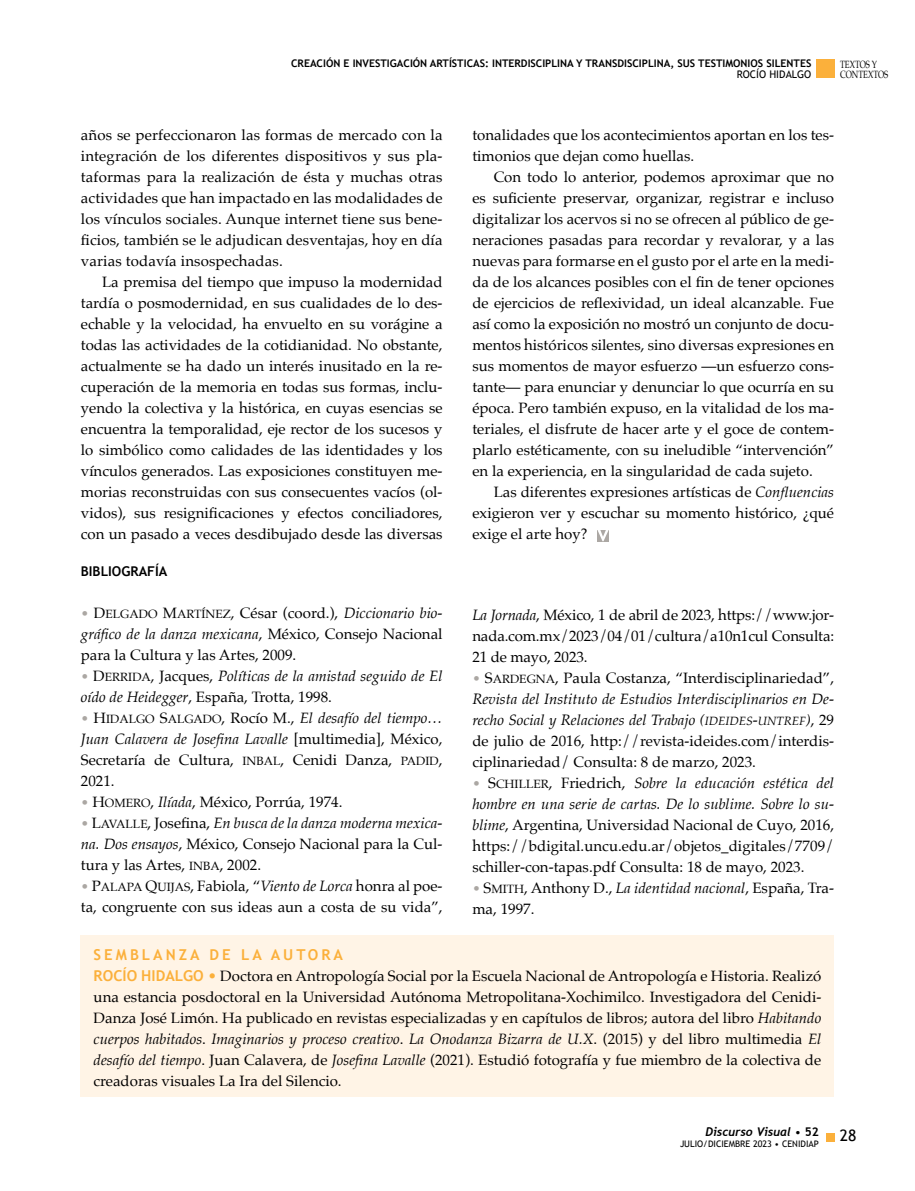
<style>
.page{position:relative;width:915px;height:1191px;background:#fff}
.page>*{position:absolute;margin:0;border:0;box-sizing:border-box;transform-origin:0 0}
.t1{font:15.75px "Trebuchet MS";color:#000}
.t2{font:15px/21px "Palatino";color:#000;text-align:justify}
.t3{font:italic 15px/21px "Palatino";color:#000}
.t4{font:700 15px "Trebuchet MS";letter-spacing:.2em;color:#fbb03b}
.t5{font:700 13.5px "Trebuchet MS";color:#000}
.t6{font:italic 700 12px "Trebuchet";color:#000}
.t7{font:700 10.5px "Trebuchet MS";color:#000}
.t8{font:10.5px/10.9px "Palatino";color:#000;scale:.75 1}
.t9{font:10.5px "Trebuchet MS";color:#000}
.t10{font:9px "Trebuchet MS";color:#000}
.s1{font-family:"Palatino Roman SC800";font-size:13.5px;color:#aba7a3}
.s2{font-family:"Palatino Roman SC800"}
.s3{font-family:"Palatino Roman SC800";font-size:12px}
.s4{font-style:italic}
.s5{font-family:"Palatino Roman SC800";font-style:normal;font-size:13.5px;color:#aba7a3}
.s6{font-family:"Palatino Roman SC800";font-style:normal}
.s7{font-family:"Palatino Roman SC800";font-style:normal;font-size:12px}
.s8{font-style:normal}
.s9{font-family:"Palatino Italic SC800";font-size:12px}
.s10{font-family:"Palatino Italic SC800"}
.s11{font-family:"Trebuchet MS";font-weight:700;color:#fbb03b}
.s12{color:#fbb03b}
.s13{font-family:"Trebuchet MS";font-weight:400;font-style:normal}
.s14{font-family:"Trebuchet MS";font-style:normal}
</style>
<div class="page">
<div style="left:825px;top:1133px;width:8px;height:8px;background:#fbb03b"></div>
<div style="left:815px;top:60px;width:18px;height:18px;background:#fbb03b"></div>
<svg style="left:597px;top:530px;width:11px;height:11px"></svg>
<div style="left:81px;top:935px;width:752px;height:162px;background:#fff4e6"></div>
<p class="t7" style="left:291px;top:57px;width:521px">CREACIÓN E INVESTIGACIÓN ARTÍSTICAS: INTERDISCIPLINA Y TRANSDISCIPLINA, SUS TESTIMONIOS SILENTES</p>
<p class="t9" style="left:736px;top:68px;width:76px">ROCÍO HIDALGO</p>
<p class="t8" style="left:839px;top:58px;width:66px">TEXTOS Y<br>CONTEXTOS</p>
<p class="t2" style="left:81px;top:124px;width:363px">años se perfeccionaron las formas de mercado con la integración de los diferentes dispositivos y sus pla&shy;taformas para la realización de ésta y muchas otras actividades que han impactado en las modalidades de los vínculos sociales. Aunque internet tiene sus bene&shy;ficios, también se le adjudican desventajas, hoy en día varias todavía insospechadas.</p>
<p class="t2" style="left:81px;top:271px;width:363px;text-indent:21px">La premisa del tiempo que impuso la modernidad tardía o posmodernidad, en sus cualidades de lo des&shy;echable y la velocidad, ha envuelto en su vorágine a todas las actividades de la cotidianidad. No obstante, actualmente se ha dado un interés inusitado en la re&shy;cuperación de la memoria en todas sus formas, inclu&shy;yendo la colectiva y la histórica, en cuyas esencias se encuentra la temporalidad, eje rector de los sucesos y lo simbólico como calidades de las identidades y los vínculos generados. Las exposiciones constituyen me&shy;morias reconstruidas con sus consecuentes vacíos (ol&shy;vidos), sus resignificaciones y efectos conciliadores, con un pasado a veces desdibujado desde las diversas</p>
<p class="t5" style="left:81px;top:562px;width:88px">BIBLIOGRAFÍA</p>
<p class="t2" style="left:81px;top:602px;width:363px"><span class="s1">•</span> <span class="s2">D</span><span class="s3">ELGADO</span> <span class="s2">M</span><span class="s3">ARTÍNEZ</span>, César (coord.), <span class="s4">Diccionario bio&shy;gráfico de la danza mexicana</span>, México, Consejo Nacional para la Cultura y las Artes, 2009.</p>
<p class="t3" style="left:81px;top:665px;width:363px"><span class="s5">•</span> <span class="s6">D</span><span class="s7">ERRIDA</span><span class="s8">, Jacques,</span> Políticas de la amistad seguido de El oído de Heidegger<span class="s8">, España, Trotta, 1998.</span></p>
<p class="t2" style="left:81px;top:707px;width:363px"><span class="s1">•</span> <span class="s2">H</span><span class="s3">IDALGO</span> <span class="s2">S</span><span class="s3">ALGADO</span>, Rocío M., <span class="s4">El desafío del tiempo… Juan Calavera de Josefina Lavalle</span> [multimedia], México, Secretaría de Cultura, <span class="s3">INBAL</span>, Cenidi Danza, <span class="s3">PADID</span>, 2021.</p>
<p class="t2" style="left:81px;top:791px;width:263px"><span class="s1">•</span> <span class="s2">H</span><span class="s3">OMERO</span>, <span class="s4">Ilíada</span>, México, Porrúa, 1974.</p>
<p class="t2" style="left:81px;top:812px;width:363px"><span class="s1">•</span> <span class="s2">L</span><span class="s3">AVALLE</span>, Josefina, <span class="s4">En busca de la danza moderna mexica&shy;na. Dos ensayos</span>, México, Consejo Nacional para la Cul&shy;tura y las Artes, <span class="s3">INBA</span>, 2002.</p>
<p class="t2" style="left:81px;top:875px;width:363px"><span class="s1">•</span> <span class="s2">P</span><span class="s3">ALAPA</span> <span class="s2">Q</span><span class="s3">UIJAS</span>, Fabiola, “<span class="s4">Viento de Lorca</span> honra al poe&shy;ta, congruente con sus ideas aun a costa de su vida”,</p>
<p class="t2" style="left:472px;top:124px;width:363px">tonalidades que los acontecimientos aportan en los tes&shy;timonios que dejan como huellas.</p>
<p class="t2" style="left:472px;top:166px;width:363px;text-indent:21px">Con todo lo anterior, podemos aproximar que no es suficiente preservar, organizar, registrar e incluso digitalizar los acervos si no se ofrecen al público de ge&shy;neraciones pasadas para recordar y revalorar, y a las nuevas para formarse en el gusto por el arte en la medi&shy;da de los alcances posibles con el fin de tener opciones de ejercicios de reflexividad, un ideal alcanzable. Fue así como la exposición no mostró un conjunto de docu&shy;mentos históricos silentes, sino diversas expresiones en sus momentos de mayor esfuerzo —un esfuerzo cons&shy;tante— para enunciar y denunciar lo que ocurría en su época. Pero también expuso, en la vitalidad de los ma&shy;teriales, el disfrute de hacer arte y el goce de contem&shy;plarlo estéticamente, con su ineludible “intervención” en la experiencia, en la singularidad de cada sujeto.</p>
<p class="t2" style="left:472px;top:481px;width:363px;text-indent:21px">Las diferentes expresiones artísticas de <span class="s4">Confluencias </span>exigieron ver y escuchar su momento histórico, ¿qué exige el arte hoy?</p>
<p class="t2" style="left:472px;top:604px;width:363px"><span class="s4">La Jornada</span>, México, 1 de abril de 2023, https://www.jor&shy;nada.com.mx/2023/04/01/cultura/a10n1cul Consulta:<br>21 de mayo, 2023.</p>
<p class="t2" style="left:472px;top:667px;width:363px"><span class="s1">•</span> <span class="s2">S</span><span class="s3">ARDEGNA</span>, Paula Costanza, “Interdisciplinariedad”, <span class="s4">Revista del Instituto de Estudios Interdisciplinarios en De&shy;recho Social y Relaciones del Trabajo (</span><span class="s9">IDEIDES</span><span class="s10">-</span><span class="s9">UNTREF</span><span class="s4">)</span>, 29 de julio de 2016, http://revista-ideides.com/interdis&shy;ciplinariedad/ Consulta: 8 de marzo, 2023.</p>
<p class="t2" style="left:472px;top:772px;width:363px"><span class="s1">•</span> <span class="s2">S</span><span class="s3">CHILLER</span>, Friedrich, <span class="s4">Sobre la educación estética del hombre en una serie de cartas. De lo sublime. Sobre lo su&shy;blime</span>, Argentina, Universidad Nacional de Cuyo, 2016, https://bdigital.uncu.edu.ar/objetos_digitales/7709/ schiller-con-tapas.pdf Consulta: 18 de mayo, 2023.</p>
<p class="t2" style="left:472px;top:877px;width:363px"><span class="s1">•</span> <span class="s2">S</span><span class="s3">MITH</span>, Anthony D., <span class="s4">La identidad nacional</span>, España, Tra&shy;ma, 1997.</p>
<p class="t4" style="left:94px;top:945px;width:251px">SEMBLANZA DE LA AUTORA</p>
<p class="t2" style="left:94px;top:965px;width:729px"><span class="s11">ROCÍO HIDALGO</span> <span class="s12">•</span> Doctora en Antropología Social por la Escuela Nacional de Antropología e Historia. Realizó una estancia posdoctoral en la Universidad Autónoma Metropolitana-Xochimilco. Investigadora del Cenidi-Danza José Limón. Ha publicado en revistas especializadas y en capítulos de libros; autora del libro <span class="s4">Habitando cuerpos habitados</span>. <span class="s4">Imaginarios y proceso creativo</span>. <span class="s4">La Onodanza Bizarra de U.X</span>. (2015) y del libro multimedia <span class="s4">El desafío del tiempo</span>. Juan Calavera, de <span class="s4">Josefina Lavalle</span> (2021). Estudió fotografía y fue miembro de la colectiva de creadoras visuales La Ira del Silencio.</p>
<p class="t6" style="left:705px;top:1124px;width:115px">Discurso Visual <span class="s13">•</span> <span class="s14">52</span></p>
<p class="t10" style="left:679px;top:1138px;width:140px">JULIO/DICIEMBRE 2023 • CENIDIAP</p>
<p class="t1" style="left:839px;top:1126px;width:18px">28</p>
</div>
